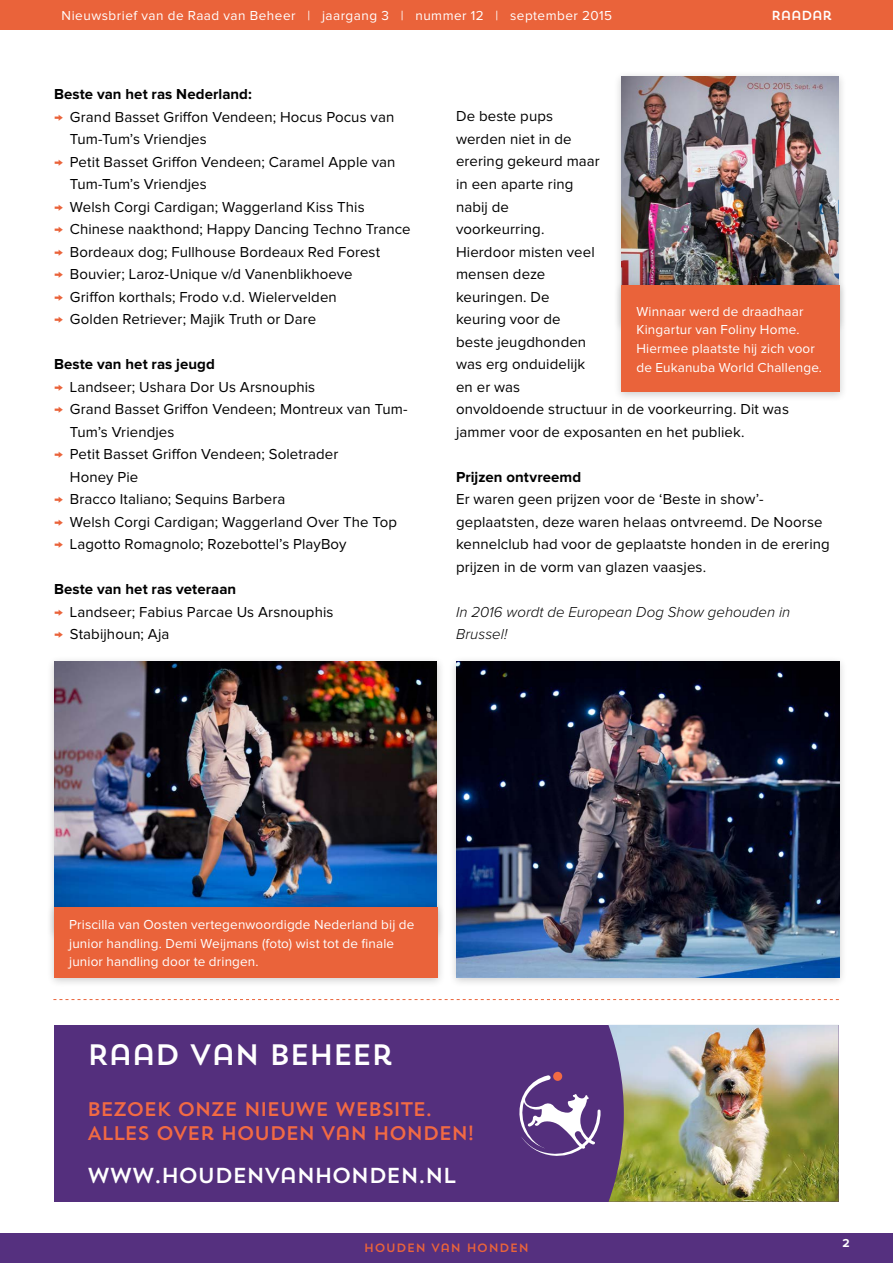
<style>
.page{position:relative;width:893px;height:1263px;background:#fff}
.page>*{position:absolute;margin:0;border:0;box-sizing:border-box;transform-origin:0 0}
.t1{font:29.4px "Trend Sans One";letter-spacing:-.065em;color:#fff}
.t2{font:21.6px "Trend Sans One";letter-spacing:-.07em;color:#fff}
.t3{font:19.65px/23.5px "Trend Sans One";letter-spacing:-.07em;color:#f26a43}
.t4{font:15px/22.5px "Proxima Nova";letter-spacing:.005em;color:#000}
.t5{font:700 15px "Proxima Nova";letter-spacing:.005em;color:#000}
.t6{font:italic 300 15px/22.5px "Proxima Nova";letter-spacing:.005em;color:#000}
.t7{font:13.5px/18.8px "Proxima Nova";letter-spacing:.01em;color:#fff}
.t8{font:13.5px "Proxima Nova";letter-spacing:.035em;color:#fff}
.t9{font:13.05px "Trend Sans One";letter-spacing:-.07em;color:#fff}
.t10{font:12px "Trend Sans One";color:#ea633a}
.t11{font:700 12px "Proxima Nova";color:#fff}
.s1{color:#ea633a}
</style>
<div class="page">
<div style="left:0;top:1233px;width:893px;height:30px;background:#55307f"></div>
<div style="left:0;top:0;width:893px;height:30px;background:#ea633a"></div>
<svg style="left:53px;top:999px;width:786px;height:1px"></svg>
<div style="left:448px;top:655px;width:400px;height:333px;background:#000;opacity:.2"></div>
<img style="left:456px;top:662px;width:383px;height:316px">
<div style="left:46px;top:655px;width:399px;height:287px;background:#000;opacity:.2"></div>
<img style="left:54px;top:662px;width:383px;height:239px">
<div style="left:46px;top:901px;width:399px;height:87px;background:#000;opacity:.2"></div>
<div style="left:54px;top:907px;width:383px;height:70px;background:#ea633a"></div>
<div style="left:54px;top:1025px;width:785px;height:177px;background:#542f7d"></div>
<svg style="left:519px;top:1075px;width:82px;height:81px"></svg>
<div style="left:553px;top:1072px;width:9px;height:9px;background:#f26a43;border-radius:50%"></div>
<img style="left:608px;top:1025px;width:231px;height:177px">
<div style="left:613px;top:70px;width:234px;height:264px;background:#000;opacity:.2"></div>
<img style="left:621px;top:77px;width:218px;height:202px">
<div style="left:613px;top:279px;width:235px;height:123px;background:#000;opacity:.2"></div>
<div style="left:621px;top:285px;width:218px;height:107px;background:#ea633a"></div>
<p class="t8" style="left:62px;top:9px;width:552px">Nieuwsbrief van de Raad van Beheer | jaargang 3 | nummer 12 | september 2015</p>
<p class="t9" style="left:771px;top:7px;width:63px">RAADAR</p>
<p class="t5" style="left:54px;top:87px;width:199px">Beste van het ras Nederland:</p>
<p class="t4" style="left:70px;top:106px;width:326px;text-indent:-16px"><span class="s1">→</span> Grand Basset Griffon Vendeen; Hocus Pocus van<br>Tum-Tum’s Vriendjes</p>
<p class="t4" style="left:70px;top:151px;width:327px;text-indent:-16px"><span class="s1">→</span> Petit Basset Griffon Vendeen; Caramel Apple van<br>Tum-Tum’s Vriendjes</p>
<p class="t4" style="left:54px;top:196px;width:312px"><span class="s1">→</span> Welsh Corgi Cardigan; Waggerland Kiss This</p>
<p class="t4" style="left:54px;top:218px;width:358px"><span class="s1">→</span> Chinese naakthond; Happy Dancing Techno Trance</p>
<p class="t4" style="left:54px;top:241px;width:328px"><span class="s1">→</span> Bordeaux dog; Fullhouse Bordeaux Red Forest</p>
<p class="t4" style="left:54px;top:263px;width:300px"><span class="s1">→</span> Bouvier; Laroz-Unique v/d Vanenblikhoeve</p>
<p class="t4" style="left:54px;top:286px;width:284px"><span class="s1">→</span> Griffon korthals; Frodo v.d. Wielervelden</p>
<p class="t4" style="left:54px;top:308px;width:264px"><span class="s1">→</span> Golden Retriever; Majik Truth or Dare</p>
<p class="t5" style="left:54px;top:357px;width:162px">Beste van het ras jeugd</p>
<p class="t4" style="left:54px;top:376px;width:263px"><span class="s1">→</span> Landseer; Ushara Dor Us Arsnouphis</p>
<p class="t4" style="left:70px;top:398px;width:339px;text-indent:-16px"><span class="s1">→</span> Grand Basset Griffon Vendeen; Montreux van Tum-<br>Tum’s Vriendjes</p>
<p class="t4" style="left:70px;top:443px;width:270px;text-indent:-16px"><span class="s1">→</span> Petit Basset Griffon Vendeen; Soletrader<br>Honey Pie</p>
<p class="t4" style="left:54px;top:488px;width:233px"><span class="s1">→</span> Bracco Italiano; Sequins Barbera</p>
<p class="t4" style="left:54px;top:511px;width:345px"><span class="s1">→</span> Welsh Corgi Cardigan; Waggerland Over The Top</p>
<p class="t4" style="left:54px;top:533px;width:294px"><span class="s1">→</span> Lagotto Romagnolo; Rozebottel’s PlayBoy</p>
<p class="t5" style="left:54px;top:582px;width:184px">Beste van het ras veteraan</p>
<p class="t4" style="left:54px;top:601px;width:281px"><span class="s1">→</span> Landseer; Fabius Parcae Us Arsnouphis</p>
<p class="t4" style="left:54px;top:623px;width:117px"><span class="s1">→</span> Stabijhoun; Aja</p>
<p class="t4" style="left:456px;top:106px;width:334px">De beste pups<br>werden niet in de<br>erering gekeurd maar<br>in een aparte ring<br>nabij de<br>voorkeurring.<br>Hierdoor misten veel<br>mensen deze<br>keuringen. De<br>keuring voor de<br>beste jeugdhonden<br>was erg onduidelijk<br>en er was<br>onvoldoende structuur in de voorkeurring. Dit was jammer voor de exposanten en het publiek.</p>
<p class="t5" style="left:456px;top:470px;width:127px">Prijzen ontvreemd</p>
<p class="t4" style="left:456px;top:488px;width:375px">Er waren geen prijzen voor de ‘Beste in show’- geplaatsten, deze waren helaas ontvreemd. De Noorse kennelclub had voor de geplaatste honden in de erering prijzen in de vorm van glazen vaasjes.</p>
<p class="t6" style="left:456px;top:601px;width:336px">In 2016 wordt de European Dog Show gehouden in<br>Brussel!</p>
<p class="t7" style="left:636px;top:302px;width:187px">Winnaar werd de draadhaar<br>Kingartur van Foliny Home.<br>Hiermee plaatste hij zich voor de Eukanuba World Challenge.</p>
<p class="t7" style="left:69px;top:916px;width:347px">Priscilla van Oosten vertegenwoordigde Nederland bij de junior handling. Demi Weijmans (foto) wist tot de finale junior handling door te dringen.</p>
<h1 class="t1" style="left:87px;top:1036px;width:309px">RAAD VAN BEHEER</h1>
<h3 class="t3" style="left:87px;top:1097px;width:390px">BEZOEK ONZE NIEUWE WEBSITE.<br>ALLES OVER HOUDEN VAN HONDEN!</h3>
<h2 class="t2" style="left:87px;top:1162px;width:371px">WWW.HOUDENVANHONDEN.NL</h2>
<p class="t10" style="left:364px;top:1240px;width:167px">HOUDEN VAN HONDEN</p>
<p class="t11" style="left:842px;top:1237px;width:9px">2</p>
</div>
